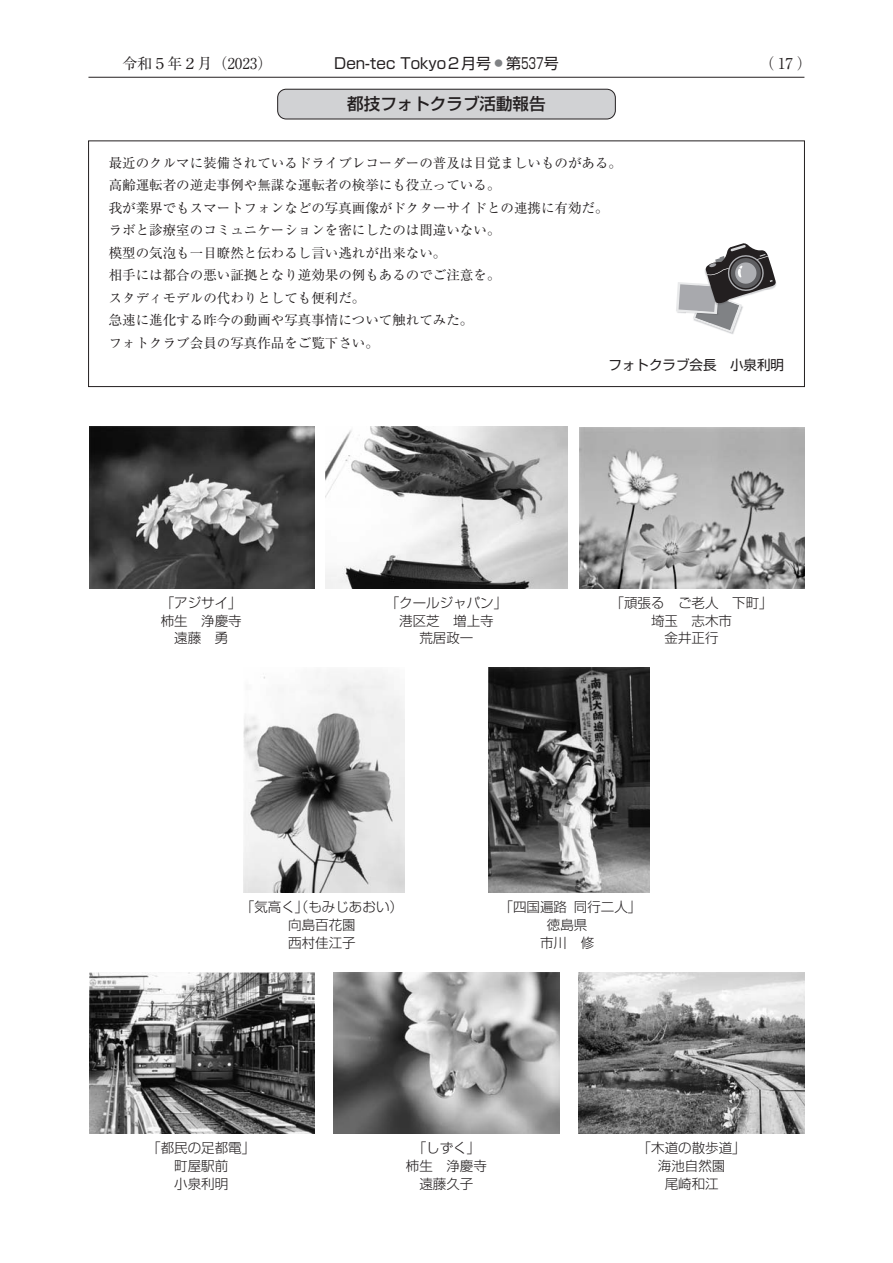
<style>
.page{position:relative;width:893px;height:1263px;background:#fff}
.page>*{position:absolute;margin:0;border:0;box-sizing:border-box;transform-origin:0 0}
.t1{font:500 16.5px "Shin Go Pro";color:#231f20}
.t2{font:15px "Shin Go Pro";color:#231f20}
.t3{font:15px "Ryumin Pro";color:#231f20}
.t4{font:13.5px/22.5px "Ryumin Pro";color:#231f20}
.t5{font:300 13.5px/17.9px "Shin Go Pro";color:#231f20;text-align:center}
.t6{font:13.5px "Shin Go Pro";color:#231f20}
.s1{font-family:"Edi F x Hf Fq FCYY1 Q Bw O 02 u";color:#808285}
</style>
<div class="page">
<div style="left:88px;top:141px;width:716px;height:246px;border:1px solid #231f20"></div>
<svg style="left:676px;top:243px;width:100px;height:89px"></svg>
<img style="left:244px;top:671px;width:160px;height:222px">
<img style="left:488px;top:668px;width:162px;height:225px">
<img style="left:89px;top:427px;width:225px;height:161px">
<img style="left:326px;top:427px;width:241px;height:161px">
<img style="left:579px;top:427px;width:225px;height:161px">
<img style="left:89px;top:972px;width:225px;height:162px">
<img style="left:334px;top:972px;width:225px;height:162px">
<img style="left:579px;top:972px;width:225px;height:162px">
<svg style="left:277px;top:89px;width:339px;height:31px;background:#c7c8ca"></svg>
<hr style="left:88px;top:77px;width:716px;height:1px;background:#231f20">
<p class="t3" style="left:122px;top:58px;width:151px">令和５年２月（２０２３）</p>
<p class="t2" style="left:334px;top:58px;width:226px">Den-tec Tokyo２月号<span class="s1">-</span>第５３７号</p>
<p class="t3" style="left:759px;top:58px;width:54px">（17）</p>
<p class="t1" style="left:347px;top:98px;width:200px">都技フォトクラブ活動報告</p>
<p class="t4" style="left:109px;top:153px;width:514px">最近のクルマに装備されているドライブレコーダーの普及は目覚ましいものがある。高齢運転者の逆走事例や無謀な運転者の検挙にも役立っている。<br>我が業界でもスマートフォンなどの写真画像がドクターサイドとの連携に有効だ。ラボと診療室のコミュニケーションを密にしたのは間違いない。<br>模型の気泡も一目瞭然と伝わるし言い逃れが出来ない。<br>相手には都合の悪い証拠となり逆効果の例もあるのでご注意を。<br>スタディモデルの代わりとしても便利だ。<br>急速に進化する昨今の動画や写真事情について触れてみた。<br>フォトクラブ会員の写真作品をご覧下さい。</p>
<p class="t6" style="left:608px;top:360px;width:177px">フォトクラブ会長 小泉利明</p>
<p class="t5" style="left:161px;top:596px;width:82px">「アジサイ」柿生 浄慶寺遠藤 勇</p>
<p class="t5" style="left:385px;top:596px;width:123px">「クールジャパン」港区芝 増上寺<br>荒居政一</p>
<p class="t5" style="left:610px;top:595px;width:163px">「頑張る ご老人 下町」埼玉 志木市<br>金井正行</p>
<p class="t5" style="left:241px;top:900px;width:163px">「気高く」（もみじあおい）向島百花園<br>西村佳江子</p>
<p class="t5" style="left:499px;top:900px;width:143px">「四国遍路同行二人」徳島県<br>市川 修</p>
<p class="t5" style="left:147px;top:1141px;width:109px">「都民の足都電」町屋駅前<br>小泉利明</p>
<p class="t5" style="left:406px;top:1141px;width:82px">「しずく」柿生 浄慶寺遠藤久子</p>
<p class="t5" style="left:637px;top:1141px;width:109px">「木道の散歩道」海池自然園<br>尾崎和江</p>
</div>
